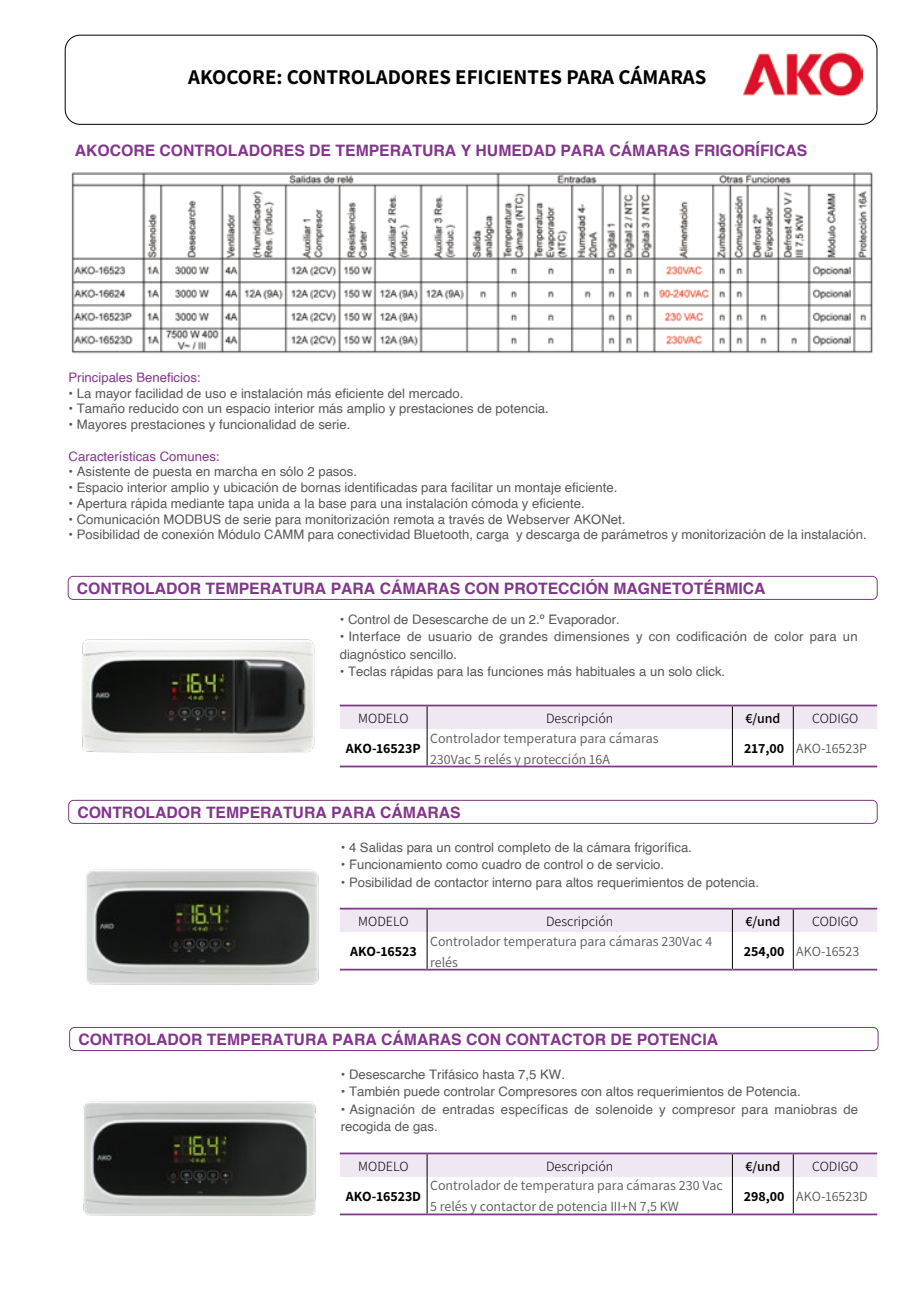
<style>
.page{position:relative;width:918px;height:1315px;background:#fff}
.page>*{position:absolute;margin:0;border:0;box-sizing:border-box;transform-origin:0 0}
.t1{font:700 21px "Assistant";color:#000}
.t2{font:700 15.75px "Helvetica";color:#82368c}
.t3{font:14px/21px "Assistant";color:#575756}
.t4{font:300 14px "Assistant";color:#000}
.t5{font:700 14px "Assistant";color:#000}
.t6{font:600 14px "Assistant";color:#000}
.t7{font:13.12px/17.5px "Helvetica";color:#575756}
.t8{font:13.12px "Helvetica";color:#82368c}
.s1{font-weight:700;color:#000}
</style>
<div class="page">
<div style="left:65px;top:35px;width:812px;height:90px;border:1px solid #000;border-radius:15px"></div>
<img style="left:743px;top:52px;width:119px;height:45px">
<img style="left:82px;top:639px;width:233px;height:114px">
<div style="left:68px;top:576px;width:809px;height:23px;border:1px solid #7a3a81;border-radius:5px"></div>
<div style="left:68px;top:800px;width:809px;height:23px;border:1px solid #7a3a81;border-radius:5px"></div>
<img style="left:86px;top:869px;width:233px;height:116px">
<div style="left:69px;top:1027px;width:809px;height:23px;border:1px solid #7a3a81;border-radius:5px"></div>
<img style="left:83px;top:1101px;width:233px;height:115px">
<img style="left:71px;top:172px;width:802px;height:182px">
<hr style="left:340px;top:704px;width:87px;height:2px;background:#7a3a81">
<hr style="left:427px;top:704px;width:305px;height:2px;background:#7a3a81">
<hr style="left:732px;top:704px;width:61px;height:2px;background:#7a3a81">
<hr style="left:793px;top:704px;width:84px;height:2px;background:#7a3a81">
<svg style="left:340px;top:705px;width:537px;height:60px"></svg>
<hr style="left:340px;top:765px;width:87px;height:2px;background:#7a3a81">
<hr style="left:427px;top:765px;width:305px;height:2px;background:#7a3a81">
<hr style="left:732px;top:765px;width:61px;height:2px;background:#7a3a81">
<hr style="left:793px;top:765px;width:84px;height:2px;background:#7a3a81">
<hr style="left:340px;top:907px;width:87px;height:2px;background:#7a3a81">
<hr style="left:427px;top:907px;width:305px;height:2px;background:#7a3a81">
<hr style="left:732px;top:907px;width:61px;height:2px;background:#7a3a81">
<hr style="left:793px;top:907px;width:84px;height:2px;background:#7a3a81">
<svg style="left:340px;top:908px;width:537px;height:60px"></svg>
<hr style="left:340px;top:968px;width:87px;height:2px;background:#7a3a81">
<hr style="left:427px;top:968px;width:305px;height:2px;background:#7a3a81">
<hr style="left:732px;top:968px;width:61px;height:2px;background:#7a3a81">
<hr style="left:793px;top:968px;width:84px;height:2px;background:#7a3a81">
<hr style="left:340px;top:1152px;width:87px;height:2px;background:#7a3a81">
<hr style="left:427px;top:1152px;width:305px;height:2px;background:#7a3a81">
<hr style="left:732px;top:1152px;width:61px;height:2px;background:#7a3a81">
<hr style="left:793px;top:1152px;width:84px;height:2px;background:#7a3a81">
<svg style="left:340px;top:1153px;width:537px;height:60px"></svg>
<hr style="left:340px;top:1213px;width:87px;height:2px;background:#7a3a81">
<hr style="left:427px;top:1213px;width:305px;height:2px;background:#7a3a81">
<hr style="left:732px;top:1213px;width:61px;height:2px;background:#7a3a81">
<hr style="left:793px;top:1213px;width:84px;height:2px;background:#7a3a81">
<h1 class="t1" style="left:188px;top:63px;width:520px">AKOCORE: CONTROLADORES EFICIENTES PARA CÁMARAS</h1>
<p class="t2" style="left:75px;top:138px;width:734px">AKOCORE CONTROLADORES DE TEMPERATURA Y HUMEDAD PARA CÁMARAS FRIGORÍFICAS</p>
<p class="t8" style="left:69px;top:367px;width:134px">Principales Beneficios:</p>
<p class="t7" style="left:69px;top:384px;width:396px">• La mayor facilidad de uso e instalación más eficiente del mercado.</p>
<p class="t7" style="left:69px;top:400px;width:482px">• Tamaño reducido con un espacio interior más amplio y prestaciones de potencia.</p>
<p class="t7" style="left:69px;top:416px;width:283px">• Mayores prestaciones y funcionalidad de serie.</p>
<p class="t8" style="left:69px;top:446px;width:152px">Características Comunes:</p>
<p class="t7" style="left:69px;top:463px;width:290px">• Asistente de puesta en marcha en sólo 2 pasos.</p>
<p class="t7" style="left:69px;top:479px;width:550px">• Espacio interior amplio y ubicación de bornas identificadas para facilitar un montaje eficiente.</p>
<p class="t7" style="left:69px;top:495px;width:518px">• Apertura rápida mediante tapa unida a la base para una instalación cómoda y eficiente.</p>
<p class="t7" style="left:69px;top:510px;width:558px">• Comunicación MODBUS de serie para monitorización remota a través de Webserver AKONet.</p>
<p class="t7" style="left:69px;top:526px;width:800px">• Posibilidad de conexión Módulo CAMM para conectividad Bluetooth, carga y descarga de parámetros y monitorización de la instalación.</p>
<p class="t2" style="left:77px;top:575px;width:690px">CONTROLADOR TEMPERATURA PARA CÁMARAS CON PROTECCIÓN MAGNETOTÉRMICA</p>
<p class="t7" style="left:340px;top:611px;width:282px">• Control de Desescarche de un 2.º Evaporador.</p>
<p class="t7" style="left:340px;top:628px;width:519px">• Interface de usuario de grandes dimensiones y con codificación de color para un diagnóstico sencillo.</p>
<p class="t7" style="left:340px;top:663px;width:387px">• Teclas rápidas para las funciones más habituales a un solo click.</p>
<p class="t4" style="left:358px;top:708px;width:52px">MODELO</p>
<p class="t4" style="left:546px;top:708px;width:69px">Descripción</p>
<p class="t6" style="left:745px;top:708px;width:36px">€/und</p>
<p class="t4" style="left:812px;top:708px;width:48px">CODIGO</p>
<p class="t5" style="left:346px;top:738px;width:76px">AKO-16523P</p>
<p class="t3" style="left:430px;top:726px;width:230px">Controlador temperatura para cámaras<br>230Vac 5 relés y protección 16A</p>
<p class="t3" style="left:744px;top:737px;width:124px"><span class="s1">217,00</span> AKO-16523P</p>
<p class="t2" style="left:77px;top:799px;width:385px">CONTROLADOR TEMPERATURA PARA CÁMARAS</p>
<p class="t7" style="left:341px;top:838px;width:353px">• 4 Salidas para un control completo de la cámara frigorífica.</p>
<p class="t7" style="left:341px;top:856px;width:325px">• Funcionamiento como cuadro de control o de servicio.</p>
<p class="t7" style="left:341px;top:873px;width:420px">• Posibilidad de contactor interno para altos requerimientos de potencia.</p>
<p class="t4" style="left:358px;top:911px;width:52px">MODELO</p>
<p class="t4" style="left:546px;top:911px;width:69px">Descripción</p>
<p class="t6" style="left:745px;top:911px;width:36px">€/und</p>
<p class="t4" style="left:812px;top:911px;width:48px">CODIGO</p>
<p class="t5" style="left:350px;top:942px;width:68px">AKO-16523</p>
<p class="t3" style="left:430px;top:930px;width:284px">Controlador temperatura para cámaras 230Vac 4 relés</p>
<p class="t3" style="left:744px;top:940px;width:117px"><span class="s1">254,00</span> AKO-16523</p>
<p class="t2" style="left:78px;top:1026px;width:641px">CONTROLADOR TEMPERATURA PARA CÁMARAS CON CONTACTOR DE POTENCIA</p>
<p class="t7" style="left:341px;top:1065px;width:226px">• Desescarche Trifásico hasta 7,5 KW.</p>
<p class="t7" style="left:341px;top:1083px;width:461px">• También puede controlar Compresores con altos requerimientos de Potencia.</p>
<p class="t7" style="left:341px;top:1100px;width:519px">• Asignación de entradas específicas de solenoide y compresor para maniobras de recogida de gas.</p>
<p class="t4" style="left:358px;top:1156px;width:52px">MODELO</p>
<p class="t4" style="left:546px;top:1156px;width:69px">Descripción</p>
<p class="t6" style="left:745px;top:1156px;width:36px">€/und</p>
<p class="t4" style="left:812px;top:1156px;width:48px">CODIGO</p>
<p class="t5" style="left:346px;top:1186px;width:77px">AKO-16523D</p>
<p class="t3" style="left:430px;top:1174px;width:294px">Controlador de temperatura para cámaras 230 Vac<br>5 relés y contactor de potencia III+N 7,5 KW</p>
<p class="t3" style="left:744px;top:1185px;width:125px"><span class="s1">298,00</span> AKO-16523D</p>
</div>
